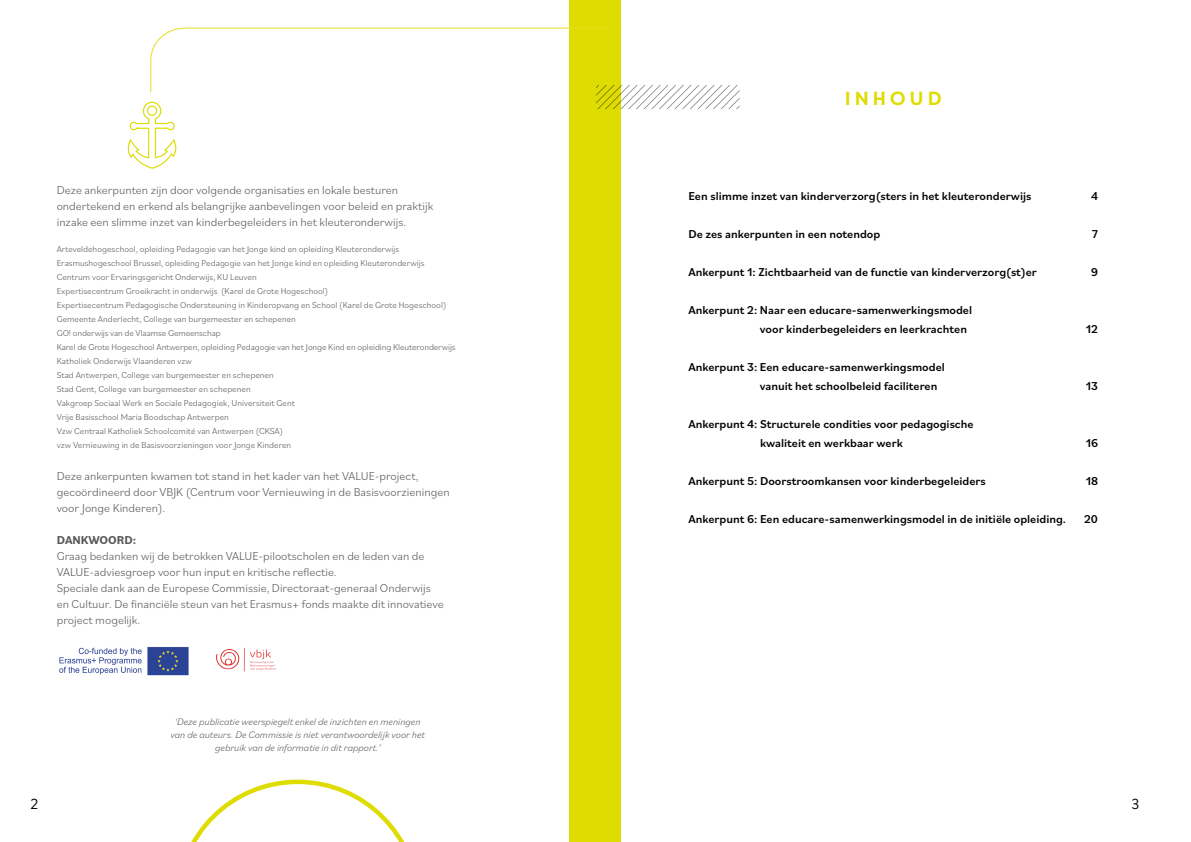
<style>
.page{position:relative;width:1191px;height:842px;background:#fff}
.page>*{position:absolute;margin:0;border:0;box-sizing:border-box;transform-origin:0 0}
.t1{font:19px "Core Circus";color:#dedc00}
.t2{font:15px "Brandon Grotesque";color:#000}
.t3{font:300 12px/16px "Bilo";color:#575756}
.t4{font:500 12px/19px "Bilo";color:#000}
.t5{font:700 12px "Bilo";color:#575756}
.t6{font:italic 300 10px/13px "Bilo";color:#575756;text-align:center}
.t7{font:300 9px/14px "Bilo";color:#575756}
</style>
<div class="page">
<div style="left:569px;top:0;width:51px;height:842px;background:#dedc00"></div>
<img style="left:59px;top:647px;width:130px;height:29px">
<svg style="left:191px;top:780px;width:213px;height:62px"></svg>
<svg style="left:127px;top:27px;width:612px;height:143px"></svg>
<img style="left:216px;top:647px;width:61px;height:25px">
<h3 class="t3" style="left:57px;top:182px;width:378px">Deze ankerpunten zijn door volgende organisaties en lokale besturen ondertekend en erkend als belangrijke aanbevelingen voor beleid en praktijk inzake een slimme inzet van kinderbegeleiders in het kleuteronderwijs.</h3>
<p class="t7" style="left:57px;top:242px;width:400px">Arteveldehogeschool, opleiding Pedagogie van het Jonge kind en opleiding Kleuteronderwijs Erasmushogeschool Brussel, opleiding Pedagogie van het Jonge kind en opleiding Kleuteronderwijs Centrum voor Ervaringsgericht Onderwijs, KU Leuven<br>Expertisecentrum Groeikracht in onderwijs (Karel de Grote Hogeschool)<br>Expertisecentrum Pedagogische Ondersteuning in Kinderopvang en School (Karel de Grote Hogeschool)<br>Gemeente Anderlecht, College van burgemeester en schepenen<br>GO! onderwijs van de Vlaamse Gemeenschap<br>Karel de Grote Hogeschool Antwerpen, opleiding Pedagogie van het Jonge Kind en opleiding Kleuteronderwijs Katholiek Onderwijs Vlaanderen vzw<br>Stad Antwerpen, College van burgemeester en schepenen<br>Stad Gent, College van burgemeester en schepenen<br>Vakgroep Sociaal Werk en Sociale Pedagogiek, Universiteit Gent<br>Vrije Basisschool Maria Boodschap Antwerpen<br>Vzw Centraal Katholiek Schoolcomité van Antwerpen (CKSA)<br>vzw Vernieuwing in de Basisvoorzieningen voor Jonge Kinderen</p>
<h3 class="t3" style="left:57px;top:468px;width:394px">Deze ankerpunten kwamen tot stand in het kader van het VALUE-project, gecoördineerd door VBJK (Centrum voor Vernieuwing in de Basisvoorzieningen voor Jonge Kinderen).</h3>
<h3 class="t5" style="left:57px;top:532px;width:81px">DANKWOORD:</h3>
<p class="t3" style="left:57px;top:547px;width:388px">Graag bedanken wij de betrokken VALUE-pilootscholen en de leden van de VALUE-adviesgroep voor hun input en kritische reflectie.<br>Speciale dank aan de Europese Commissie, Directoraat-generaal Onderwijs en Cultuur. De financiële steun van het Erasmus+ fonds maakte dit innovatieve project mogelijk.</p>
<h2 class="t2" style="left:30px;top:793px;width:9px">2</h2>
<p class="t6" style="left:170px;top:714px;width:256px">‘Deze publicatie weerspiegelt enkel de inzichten en meningen van de auteurs. De Commissie is niet verantwoordelijk voor het gebruik van de informatie in dit rapport.’</p>
<h1 class="t1" style="left:843px;top:85px;width:102px">INHOUD</h1>
<h3 class="t4" style="left:688px;top:186px;width:345px">Een slimme inzet van kinderverzorg(sters in het kleuteronderwijs</h3>
<h3 class="t4" style="left:1091px;top:186px;width:9px">4</h3>
<h3 class="t4" style="left:688px;top:224px;width:193px">De zes ankerpunten in een notendop</h3>
<h3 class="t4" style="left:1092px;top:224px;width:8px">7</h3>
<h3 class="t4" style="left:688px;top:262px;width:350px">Ankerpunt 1: Zichtbaarheid van de functie van kinderverzorg(st)er</h3>
<h3 class="t4" style="left:1091px;top:262px;width:8px">9</h3>
<h3 class="t4" style="left:760px;top:300px;width:214px;text-indent:-72px">Ankerpunt 2: Naar een educare-samenwerkingsmodel voor kinderbegeleiders en leerkrachten</h3>
<h3 class="t4" style="left:1085px;top:319px;width:14px">12</h3>
<h3 class="t4" style="left:760px;top:357px;width:186px;text-indent:-72px">Ankerpunt 3: Een educare-samenwerkingsmodel vanuit het schoolbeleid faciliteren</h3>
<h3 class="t4" style="left:688px;top:414px;width:287px;text-align:center">Ankerpunt 4: Structurele condities voor pedagogische kwaliteit en werkbaar werk</h3>
<h3 class="t4" style="left:1085px;top:376px;width:14px">13</h3>
<h3 class="t4" style="left:1085px;top:433px;width:14px">16</h3>
<h3 class="t4" style="left:688px;top:471px;width:299px">Ankerpunt 5: Doorstroomkansen voor kinderbegeleiders</h3>
<h3 class="t4" style="left:1085px;top:471px;width:14px">18</h3>
<h3 class="t4" style="left:688px;top:509px;width:379px">Ankerpunt 6: Een educare-samenwerkingsmodel in de initiële opleiding.</h3>
<h3 class="t4" style="left:1084px;top:509px;width:16px">20</h3>
<h2 class="t2" style="left:1131px;top:793px;width:9px">3</h2>
</div>
